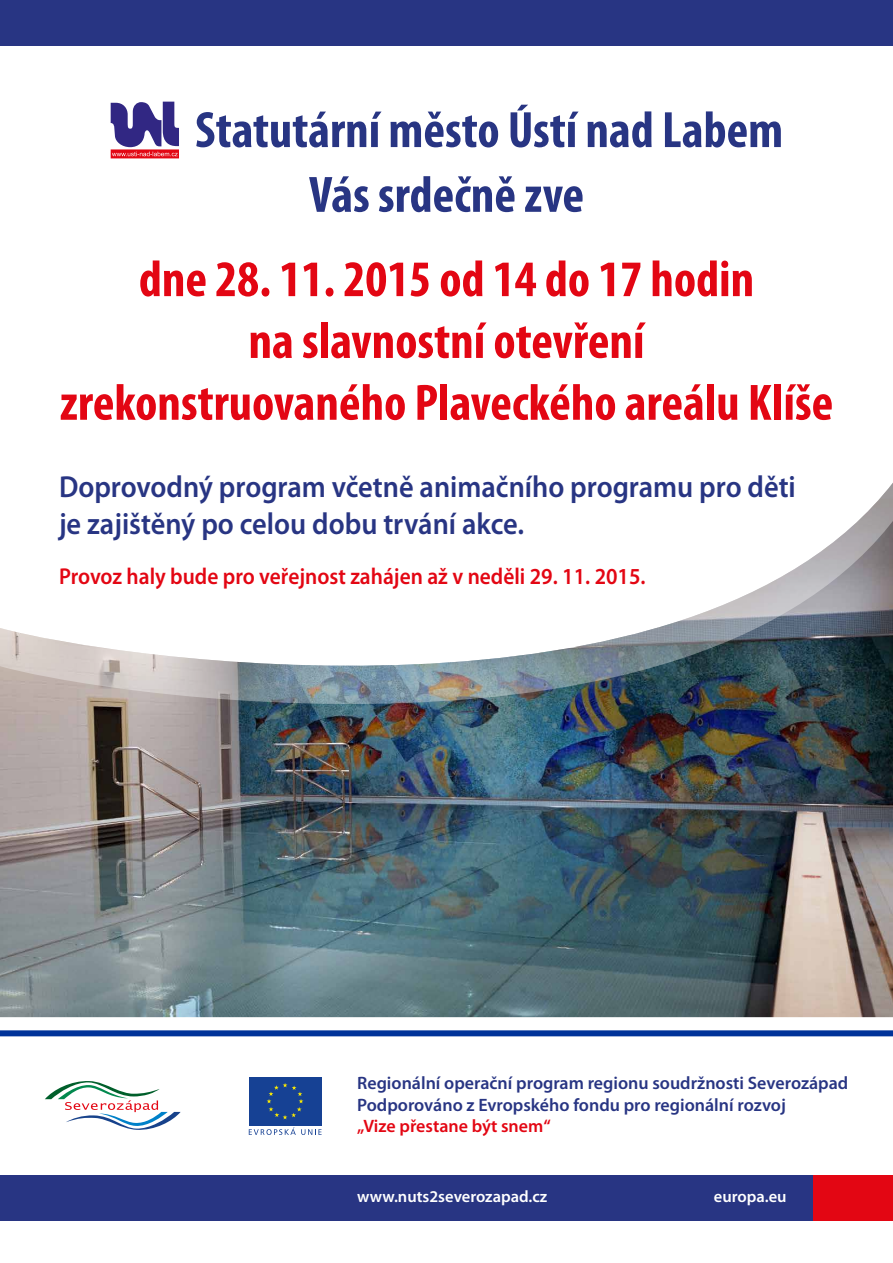
<style>
.page{position:relative;width:893px;height:1263px;background:#fff}
.page>*{position:absolute;margin:0;border:0;box-sizing:border-box;transform-origin:0 0}
.t1{font:700 condensed 51.53px/61.8px "Myriad Pro";color:#e30613;text-align:center}
.t2{font:700 condensed 51.53px/64.7px "Myriad Pro";color:#283583}
.t3{font:600 30.53px/36.6px "Myriad Pro";color:#283583;scale:.93 1}
.t4{font:600 23.02px "Myriad Pro";color:#e30613;scale:.93 1}
.t5{font:600 18px/21.6px "Myriad Pro";color:#283583}
.t6{font:600 18px "Myriad Pro";color:#e30613}
.t7{font:600 16.5px "Myriad Pro";color:#fff}
</style>
<div class="page">
<svg style="left:45px;top:1081px;width:136px;height:49px"></svg>
<div style="left:249px;top:1077px;width:72px;height:48px;background:#164194"></div>
<svg style="left:267px;top:1083px;width:36px;height:36px"></svg>
<svg style="left:249px;top:1127px;width:73px;height:8px"></svg>
<img style="left:0;top:705px;width:893px;height:312px">
<svg style="left:0;top:483px;width:893px;height:222px"></svg>
<div style="left:0;top:1175px;width:893px;height:45px;background:#283583"></div>
<div style="left:813px;top:1175px;width:80px;height:45px;background:#e30613"></div>
<div style="left:0;top:1030px;width:893px;height:6px;background:#039"></div>
<svg style="left:111px;top:102px;width:68px;height:56px"></svg>
<div style="left:0;top:0;width:893px;height:45px;background:#283583"></div>
<h1 class="t2" style="left:309px;top:96px;width:476px;text-indent:-114px">Statutární město Ústí nad Labem<br>Vás srdečně zve</h1>
<h1 class="t1" style="left:60px;top:247px;width:775px">dne 28. 11. 2015 od 14 do 17 hodin<br>na slavnostní otevření<br>zrekonstruovaného Plaveckého areálu Klíše</h1>
<h2 class="t3" style="left:59px;top:469px;width:794px">Doprovodný program včetně animačního programu pro děti je zajištěný po celou dobu trvání akce.</h2>
<p class="t4" style="left:59px;top:563px;width:632px">Provoz haly bude pro veřejnost zahájen až v neděli 29. 11. 2015.</p>
<p class="t5" style="left:357px;top:1073px;width:493px">Regionální operační program regionu soudržnosti Severozápad<br>Podporováno z Evropského fondu pro regionální rozvoj</p>
<p class="t6" style="left:357px;top:1116px;width:195px">„Vize přestane být snem“</p>
<p class="t7" style="left:357px;top:1187px;width:192px">www.nuts2severozapad.cz</p>
<p class="t7" style="left:714px;top:1187px;width:74px">europa.eu</p>
</div>
